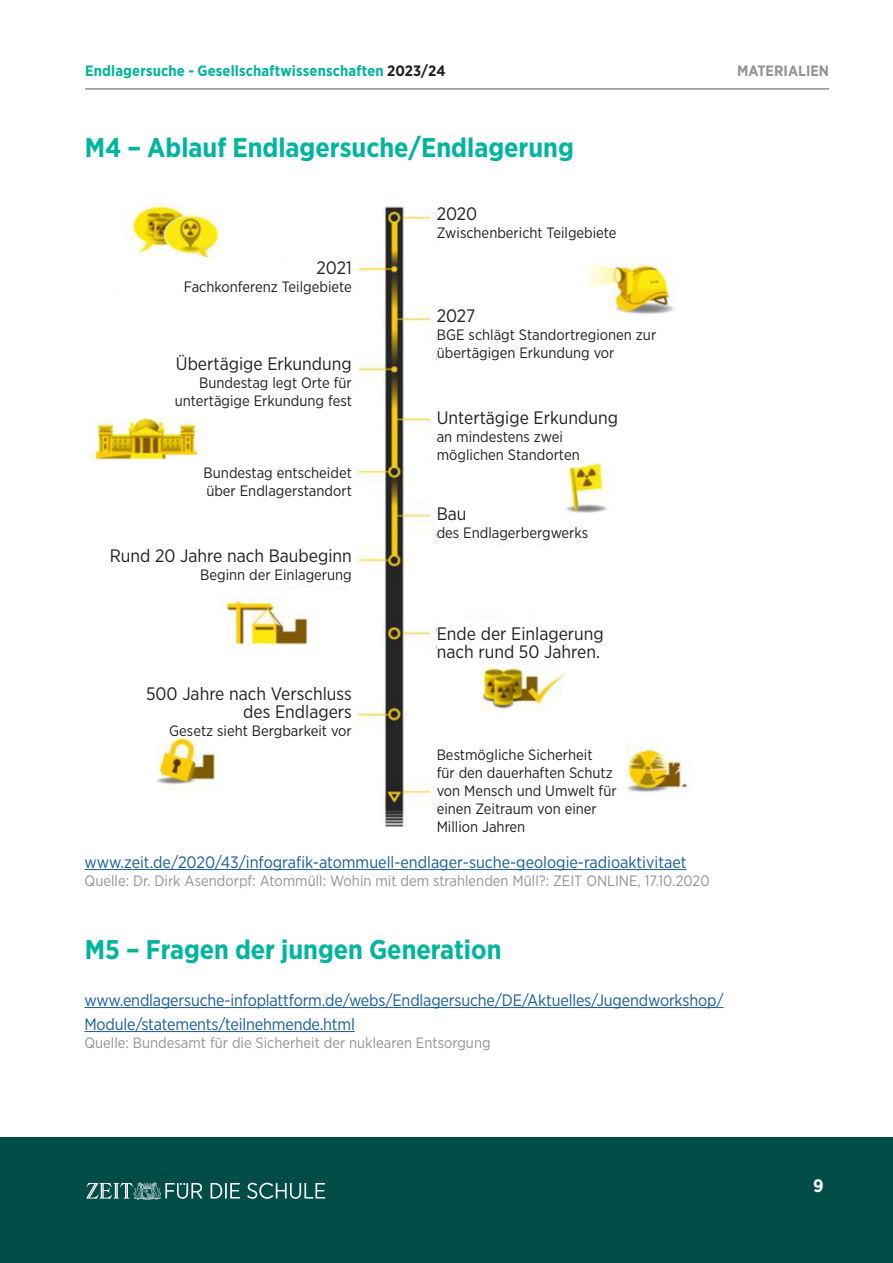
<style>
.page{position:relative;width:893px;height:1263px;background:#fff}
.page>*{position:absolute;margin:0;border:0;box-sizing:border-box;transform-origin:0 0}
.Headline{font:700 27px "Gotham Narrow";color:#00b59d}
.Fließtext{font:18px/18px "Gotham Narrow";color:#231f20}
.t1{font:700 18px "Gotham Narrow";color:#fff}
.Fließtext-2{font:16.5px/24px "Gotham Narrow";letter-spacing:-.01em;color:#175d9e}
.Fließtext-3{font:15px/18px "Gotham Narrow";color:#231f20}
.Quellen___Fußnoten{font:15px "Gotham Narrow";color:#929595}
.t2{font:700 15px "Gotham Narrow";letter-spacing:.01em;color:#00b59d}
.RUBRIK_OBEN_RECHTS{font:700 15px "Gotham Narrow";color:#929595}
.s1{color:#231f20}
</style>
<div class="page">
<div style="left:0;top:1137px;width:893px;height:126px;background:#004d47"></div>
<svg style="left:86px;top:1182px;width:239px;height:18px"></svg>
<hr style="left:85px;top:89px;width:744px;height:1px;background:#57585a">
<img style="left:90px;top:206px;width:599px;height:620px">
<div style="left:225px;top:430px;width:128px;height:94px;background:#fff"></div>
<hr style="left:85px;top:869px;width:601px;height:1px;background:#175d9e">
<hr style="left:84px;top:1007px;width:640px;height:1px;background:#175d9e">
<hr style="left:84px;top:1031px;width:271px;height:1px;background:#175d9e">
<div style="left:84px;top:258px;width:268px;height:37px;background:#fff"></div>
<div style="left:84px;top:355px;width:268px;height:51px;background:#fff"></div>
<div style="left:83px;top:463px;width:269px;height:51px;background:#fff"></div>
<div style="left:83px;top:547px;width:269px;height:38px;background:#fff"></div>
<div style="left:437px;top:203px;width:279px;height:45px;background:#fff"></div>
<div style="left:432px;top:298px;width:178px;height:36px;background:#fff"></div>
<div style="left:437px;top:306px;width:178px;height:34px;background:#fff"></div>
<div style="left:437px;top:328px;width:280px;height:42px;background:#fff"></div>
<div style="left:437px;top:524px;width:164px;height:20px;background:#fff"></div>
<div style="left:437px;top:503px;width:30px;height:21px;background:#fff"></div>
<div style="left:437px;top:620px;width:279px;height:38px;background:#fff"></div>
<div style="left:437px;top:744px;width:184px;height:88px;background:#fff"></div>
<div style="left:225px;top:685px;width:128px;height:95px;background:#fff"></div>
<div style="left:83px;top:682px;width:269px;height:55px;background:#fff"></div>
<div style="left:432px;top:389px;width:117px;height:95px;background:#fff"></div>
<div style="left:437px;top:405px;width:199px;height:58px;background:#fff"></div>
<div style="left:620px;top:797px;width:92px;height:36px;background:#fff"></div>
<p class="t2" style="left:85px;top:61px;width:362px">Endlagersuche - Gesellschaftwissenschaften <span class="s1">2023/24</span></p>
<p class="RUBRIK_OBEN_RECHTS" style="left:737px;top:61px;width:94px">MATERIALIEN</p>
<p class="Headline" style="left:85px;top:130px;width:490px">M4 – Ablauf Endlagersuche/Endlagerung</p>
<p class="Fließtext" style="left:317px;top:258px;width:37px">2021</p>
<p class="Fließtext-3" style="left:184px;top:277px;width:169px">Fachkonferenz Teilgebiete</p>
<p class="Fließtext" style="left:176px;top:354px;width:177px">Übertägige Erkundung</p>
<p class="Fließtext-3" style="left:175px;top:373px;width:179px;text-align:right">Bundestag legt Orte für untertägige Erkundung fest</p>
<p class="Fließtext-3" style="left:204px;top:463px;width:150px">Bundestag entscheidet über Endlagerstandort</p>
<p class="Fließtext" style="left:110px;top:546px;width:244px">Rund 20 Jahre nach Baubeginn</p>
<p class="Fließtext-3" style="left:200px;top:565px;width:153px">Beginn der Einlagerung</p>
<p class="Fließtext" style="left:146px;top:684px;width:207px;text-align:right">500 Jahre nach Verschluss des Endlagers</p>
<p class="Fließtext-3" style="left:169px;top:721px;width:184px">Gesetz sieht Bergbarkeit vor</p>
<p class="Fließtext" style="left:437px;top:204px;width:42px">2020</p>
<p class="Fließtext-3" style="left:437px;top:223px;width:181px">Zwischenbericht Teilgebiete</p>
<p class="Fließtext" style="left:437px;top:306px;width:40px">2027</p>
<p class="Fließtext-3" style="left:437px;top:325px;width:221px">BGE schlägt Standortregionen zur übertägigen Erkundung vor</p>
<p class="Fließtext" style="left:437px;top:408px;width:183px">Untertägige Erkundung</p>
<p class="Fließtext-3" style="left:437px;top:427px;width:145px">an mindestens zwei möglichen Standorten</p>
<p class="Fließtext" style="left:437px;top:504px;width:31px">Bau</p>
<p class="Fließtext-3" style="left:437px;top:523px;width:153px">des Endlagerbergwerks</p>
<p class="Fließtext" style="left:437px;top:624px;width:169px">Ende der Einlagerung nach rund 50 Jahren.</p>
<p class="Fließtext-3" style="left:437px;top:745px;width:181px">Bestmögliche Sicherheit<br>für den dauerhaften Schutz von Mensch und Umwelt für einen Zeitraum von einer<br>Million Jahren</p>
<p class="Fließtext-2" style="left:85px;top:850px;width:603px">www.zeit.de/2020/43/infografik-atommuell-endlager-suche-geologie-radioaktivitaet</p>
<p class="Quellen___Fußnoten" style="left:85px;top:871px;width:626px">Quelle: Dr. Dirk Asendorpf: Atommüll: Wohin mit dem strahlenden Müll?: ZEIT ONLINE, 17.10.2020</p>
<p class="Headline" style="left:85px;top:932px;width:418px">M5 – Fragen der jungen Generation</p>
<p class="Fließtext-2" style="left:84px;top:988px;width:641px">www.endlagersuche-infoplattform.de/webs/Endlagersuche/DE/Aktuelles/Jugendworkshop/<br>Module/statements/teilnehmende.html</p>
<p class="Quellen___Fußnoten" style="left:84px;top:1033px;width:408px">Quelle: Bundesamt für die Sicherheit der nuklearen Entsorgung</p>
<p class="t1" style="left:813px;top:1174px;width:12px">9</p>
</div>
